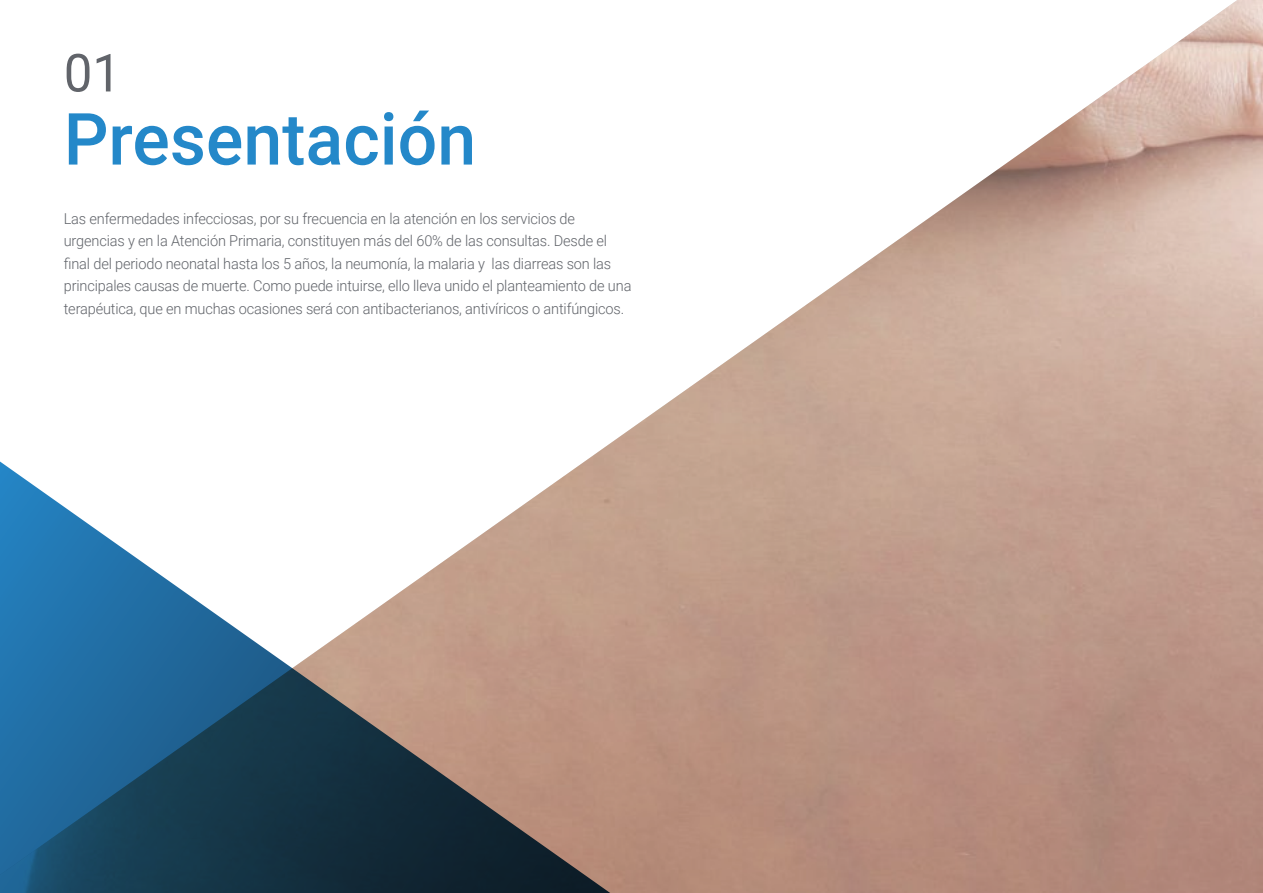
<style>
.page{position:relative;width:1263px;height:893px;background:#fff}
.page>*{position:absolute;margin:0;border:0;box-sizing:border-box;transform-origin:0 0}
.t1{font:500 72px "Roboto";color:#2488c9}
.t2{font:52.5px "Roboto";color:#61646a}
.t3{font:300 15px/22.5px "Roboto";letter-spacing:-.01em;color:#61646a}
</style>
<div class="page">
<img style="left:607px;top:0;width:656px;height:893px">
<svg style="left:0;top:446px;width:640px;height:447px"></svg>
<h2 class="t2" style="left:64px;top:36px;width:59px">01</h2>
<h1 class="t1" style="left:64px;top:89px;width:414px">Presentación</h1>
<p class="t3" style="left:64px;top:207px;width:569px">Las enfermedades infecciosas, por su frecuencia en la atención en los servicios de urgencias y en la Atención Primaria, constituyen más del 60% de las consultas. Desde el final del periodo neonatal hasta los 5 años, la neumonía, la malaria y las diarreas son las principales causas de muerte. Como puede intuirse, ello lleva unido el planteamiento de una terapéutica, que en muchas ocasiones será con antibacterianos, antivíricos o antifúngicos.</p>
</div>
